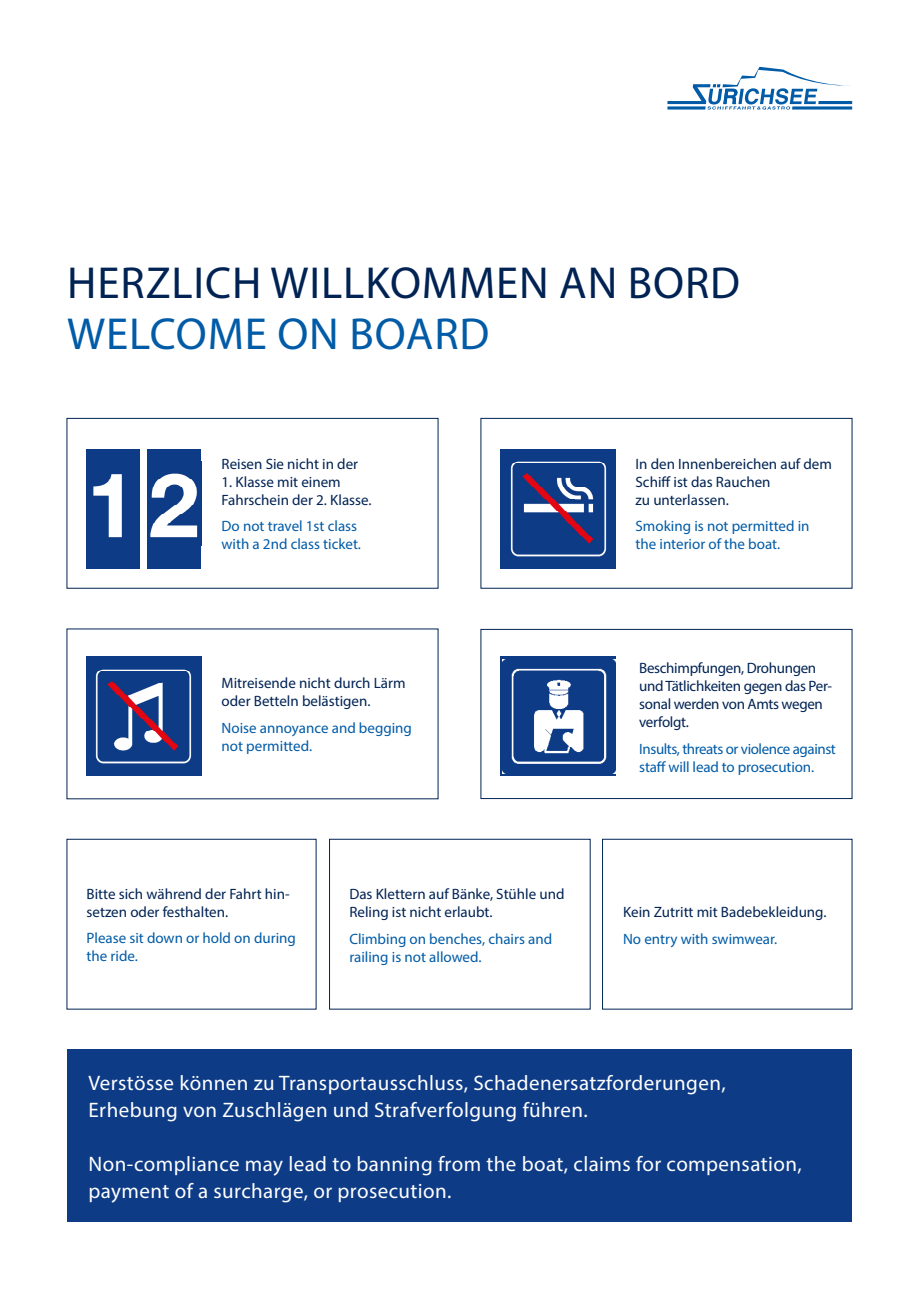
<style>
.page{position:relative;width:919px;height:1289px;background:#fff}
.page>*{position:absolute;margin:0;border:0;box-sizing:border-box;transform-origin:0 0}
.t1{font:45px "Myriad Pro";letter-spacing:.02em;color:#002354}
.t2{font:45px "Myriad Pro";letter-spacing:.02em;color:#015ba7}
.t3{font:21px/27px "Myriad Pro";letter-spacing:.02em;color:#fff}
.t4{font:15px/18px "Myriad Pro";color:#002354}
.t5{font:15px/18px "Myriad Pro";color:#015ba7}
.t6{font:15px/18px "Myriad Pro";letter-spacing:-.02em;color:#002354}
.t7{font:15px/18px "Myriad Pro";letter-spacing:-.03em;color:#015ba7}
</style>
<div class="page">
<div style="left:67px;top:418px;width:371px;height:170px;border:1px solid #002354"></div>
<div style="left:86px;top:449px;width:54px;height:119px;background:#0d3b86"></div>
<img style="left:93px;top:474px;width:29px;height:64px">
<div style="left:148px;top:449px;width:53px;height:119px;background:#0d3b86"></div>
<img style="left:150px;top:473px;width:48px;height:65px">
<div style="left:67px;top:1049px;width:785px;height:173px;background:#0d3b86"></div>
<div style="left:500px;top:449px;width:115px;height:119px;background:#0d3b86"></div>
<img style="left:510px;top:461px;width:97px;height:96px">
<div style="left:480px;top:418px;width:372px;height:170px;border:1px solid #002354"></div>
<div style="left:86px;top:656px;width:115px;height:119px;background:#0d3b86"></div>
<img style="left:95px;top:669px;width:97px;height:95px">
<div style="left:500px;top:656px;width:115px;height:119px;background:#0d3b86"></div>
<img style="left:502px;top:659px;width:113px;height:114px">
<div style="left:480px;top:629px;width:372px;height:169px;border:1px solid #002354"></div>
<div style="left:329px;top:839px;width:261px;height:170px;border:1px solid #002354"></div>
<div style="left:602px;top:839px;width:250px;height:170px;border:1px solid #002354"></div>
<hr style="left:818px;top:101px;width:34px;height:3px;background:#015ba7">
<hr style="left:792px;top:106px;width:60px;height:3px;background:#015ba7">
<svg style="left:667px;top:67px;width:184px;height:43px"></svg>
<h1 class="t1" style="left:67px;top:255px;width:674px">HERZLICH WILLKOMMEN AN BORD</h1>
<h1 class="t2" style="left:67px;top:306px;width:424px">WELCOME ON BOARD</h1>
<p class="t4" style="left:221px;top:454px;width:138px">Reisen Sie nicht in der</p>
<p class="t4" style="left:221px;top:472px;width:152px">1. Klasse mit einem<br>Fahrschein der 2. Klasse.</p>
<p class="t5" style="left:221px;top:517px;width:141px">Do not travel 1st class with a 2nd class ticket.</p>
<p class="t4" style="left:221px;top:674px;width:185px">Mitreisende nicht durch Lärm oder Betteln belästigen.</p>
<p class="t5" style="left:221px;top:718px;width:192px">Noise annoyance and begging not permitted.</p>
<p class="t4" style="left:87px;top:884px;width:205px">Bitte sich während der Fahrt hin&shy;setzen oder festhalten.</p>
<p class="t5" style="left:87px;top:928px;width:211px">Please sit down or hold on during the ride.</p>
<p class="t4" style="left:349px;top:884px;width:217px">Das Klettern auf Bänke, Stühle und<br>Reling ist nicht erlaubt.</p>
<p class="t5" style="left:349px;top:929px;width:204px">Climbing on benches, chairs and railing is not allowed.</p>
<p class="t4" style="left:635px;top:454px;width:198px">In den Innenbereichen auf dem<br>Schiff ist das Rauchen<br>zu unterlassen.</p>
<p class="t5" style="left:635px;top:517px;width:176px">Smoking is not permitted in the interior of the boat.</p>
<p class="t6" style="left:639px;top:659px;width:194px">Beschimpfungen, Drohungen und Tätlichkeiten gegen das Per&shy;sonal werden von Amts wegen verfolgt.</p>
<p class="t7" style="left:639px;top:739px;width:198px">Insults, threats or violence against staff will lead to prosecution.</p>
<p class="t4" style="left:623px;top:903px;width:205px">Kein Zutritt mit Badebekleidung.</p>
<p class="t5" style="left:623px;top:929px;width:156px">No entry with swimwear.</p>
<h2 class="t3" style="left:88px;top:1068px;width:638px">Verstösse können zu Transportausschluss, Schadenersatzforderungen,<br>Erhebung von Zuschlägen und Strafverfolgung führen.</h2>
<h2 class="t3" style="left:88px;top:1149px;width:714px">Non-compliance may lead to banning from the boat, claims for compensation, payment of a surcharge, or prosecution.</h2>
</div>
